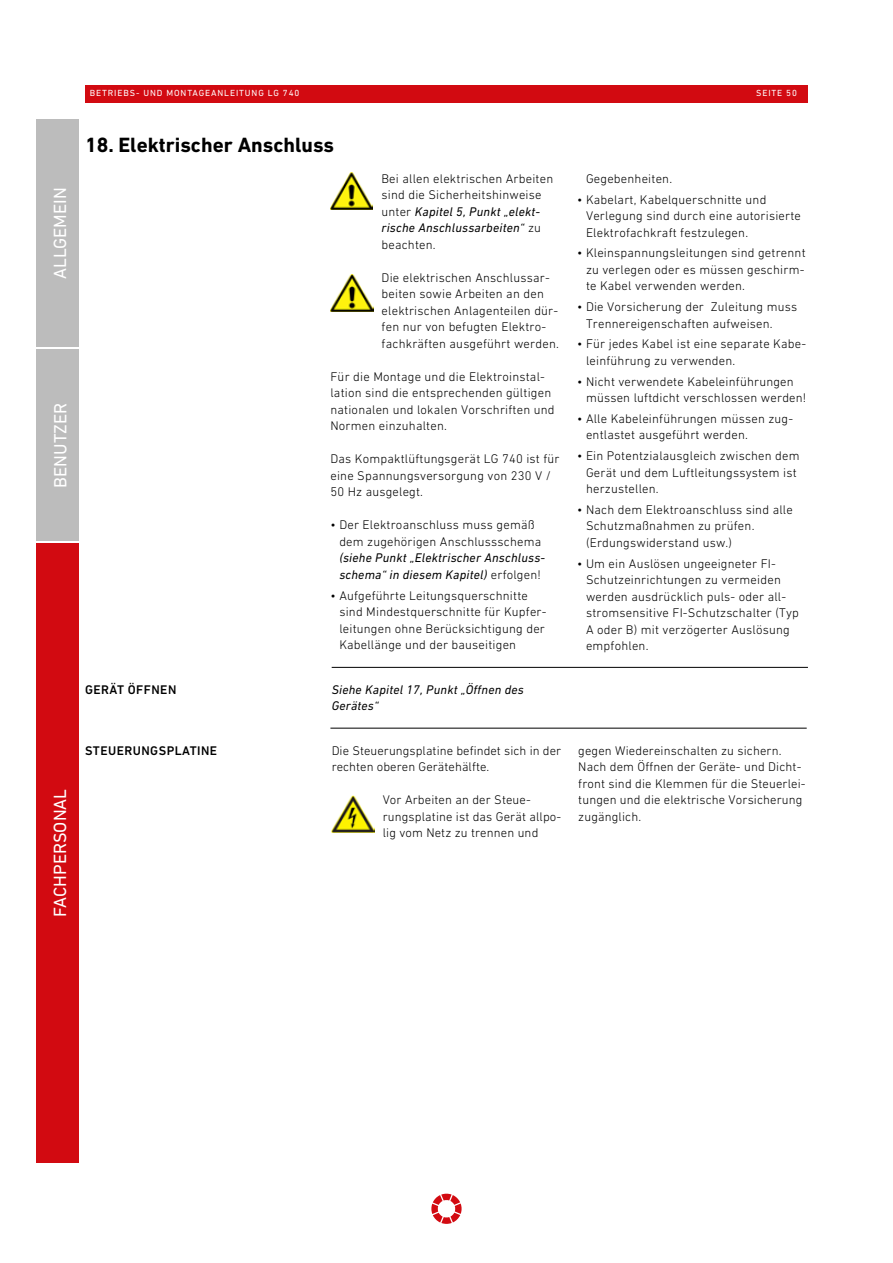
<style>
.page{position:relative;width:893px;height:1263px;background:#fff}
.page>*{position:absolute;margin:0;border:0;box-sizing:border-box;transform-origin:0 0}
.t1{font:700 21px "DIN Next LT Pro";color:#000}
.t2{font:18px "DIN Next LT Pro";color:#fff}
.t3{font:300 12.75px/16.5px "DIN Next LT Pro";letter-spacing:.015em;color:#000}
.t4{font:italic 12.75px/16.5px "DIN Next LT Pro";letter-spacing:.015em;color:#000}
.t5{font:500 12.75px "DIN Next LT Pro";letter-spacing:.035em;color:#000}
.t6{font:9px "DIN Next LT Pro";letter-spacing:.1em;color:#fff}
.s1{font-weight:400;font-style:italic}
.s2{font-weight:300;font-style:normal}
</style>
<div class="page">
<div style="left:36px;top:349px;width:43px;height:192px;background:#bcbcbc"></div>
<div style="left:36px;top:119px;width:43px;height:228px;background:#bcbcbc"></div>
<div style="left:36px;top:543px;width:43px;height:619px;background:#d20a11"></div>
<div style="left:85px;top:85px;width:723px;height:17px;background:#d20a11"></div>
<svg style="left:431px;top:1194px;width:31px;height:30px"></svg>
<img style="left:330px;top:172px;width:43px;height:38px">
<hr style="left:332px;top:667px;width:476px;height:1px;background:#000">
<hr style="left:330px;top:728px;width:477px;height:1px;background:#000">
<img style="left:332px;top:795px;width:42px;height:38px">
<img style="left:331px;top:274px;width:42px;height:37px">
<h2 class="t2" style="left:50px;top:279px;width:93px;rotate:-90deg">ALLGEMEIN</h2>
<h2 class="t2" style="left:50px;top:487px;width:86px;rotate:-90deg">BENUTZER</h2>
<h2 class="t2" style="left:50px;top:916px;width:129px;rotate:-90deg">FACHPERSONAL</h2>
<p class="t6" style="left:90px;top:88px;width:211px">BETRIEBS- UND MONTAGEANLEITUNG LG 740</p>
<p class="t6" style="left:756px;top:88px;width:42px">SEITE 50</p>
<h1 class="t1" style="left:85px;top:132px;width:251px">18. Elektrischer Anschluss</h1>
<p class="t3" style="left:381px;top:170px;width:173px">Bei allen elektrischen Arbeiten sind die Sicherheitshinweise unter <span class="s1">Kapitel 5, Punkt „elekt&shy;rische Anschlussarbeiten“</span> zu beachten.</p>
<p class="t3" style="left:382px;top:269px;width:179px">Die elektrischen Anschlussar&shy;beiten sowie Arbeiten an den elektrischen Anlagenteilen dür&shy;fen nur von befugten Elektro&shy;fachkräften ausgeführt werden.</p>
<p class="t3" style="left:330px;top:368px;width:226px">Für die Montage und die Elektroinstal&shy;lation sind die entsprechenden gültigen nationalen und lokalen Vorschriften und Normen einzuhalten.</p>
<p class="t3" style="left:330px;top:451px;width:231px">Das Kompaktlüftungsgerät LG 740 ist für eine Spannungsversorgung von 230 V /<br>50 Hz ausgelegt.</p>
<p class="t3" style="left:339px;top:517px;width:204px;text-indent:-9px">• Der Elektroanschluss muss gemäß dem zugehörigen Anschlussschema</p>
<p class="t4" style="left:339px;top:550px;width:207px">(siehe Punkt „Elektrischer Anschluss&shy;schema“ in diesem Kapitel) <span class="s2">erfolgen!</span></p>
<p class="t3" style="left:339px;top:587px;width:209px;text-indent:-9px">• Aufgeführte Leitungsquerschnitte sind Mindestquerschnitte für Kupfer&shy;leitungen ohne Berücksichtigung der Kabellänge und der bauseitigen</p>
<p class="t5" style="left:85px;top:682px;width:93px">GERÄT ÖFFNEN</p>
<p class="t4" style="left:332px;top:681px;width:194px">Siehe Kapitel 17, Punkt „Öffnen des<br>Gerätes“</p>
<p class="t5" style="left:85px;top:743px;width:134px">STEUERUNGSPLATINE</p>
<p class="t3" style="left:332px;top:742px;width:231px">Die Steuerungsplatine befindet sich in der rechten oberen Gerätehälfte.</p>
<p class="t3" style="left:383px;top:791px;width:180px">Vor Arbeiten an der Steue&shy;rungsplatine ist das Gerät allpo&shy;lig vom Netz zu trennen und</p>
<p class="t3" style="left:586px;top:170px;width:88px">Gegebenheiten.</p>
<p class="t3" style="left:586px;top:191px;width:216px;text-indent:-9px">• Kabelart, Kabelquerschnitte und<br>Verlegung sind durch eine autorisierte<br>Elektrofachkraft festzulegen.</p>
<p class="t3" style="left:586px;top:245px;width:221px;text-align:justify;text-indent:-9px">• Kleinspannungsleitungen sind getrennt zu verlegen oder es müssen geschirm&shy;te Kabel verwenden werden.</p>
<p class="t3" style="left:586px;top:298px;width:213px;text-indent:-9px">• Die Vorsicherung der Zuleitung muss<br>Trennereigenschaften aufweisen.</p>
<p class="t3" style="left:586px;top:336px;width:222px;text-indent:-9px">• Für jedes Kabel ist eine separate Kabe&shy;leinführung zu verwenden.</p>
<p class="t3" style="left:586px;top:373px;width:222px;text-indent:-9px">• Nicht verwendete Kabeleinführungen müssen luftdicht verschlossen werden!</p>
<p class="t3" style="left:586px;top:410px;width:209px;text-indent:-9px">• Alle Kabeleinführungen müssen zug&shy;entlastet ausgeführt werden.</p>
<p class="t3" style="left:586px;top:447px;width:215px;text-indent:-9px">• Ein Potentzialausgleich zwischen dem<br>Gerät und dem Luftleitungssystem ist herzustellen.</p>
<p class="t3" style="left:586px;top:501px;width:208px;text-indent:-9px">• Nach dem Elektroanschluss sind alle<br>Schutzmaßnahmen zu prüfen. (Erdungswiderstand usw.)</p>
<p class="t3" style="left:586px;top:555px;width:215px;text-indent:-9px">• Um ein Auslösen ungeeigneter FI-<br>Schutzeinrichtungen zu vermeiden werden ausdrücklich puls- oder all&shy;stromsensitive FI-Schutzschalter (Typ<br>A oder B) mit verzögerter Auslösung empfohlen.</p>
<p class="t3" style="left:578px;top:742px;width:229px">gegen Wiedereinschalten zu sichern.<br>Nach dem Öffnen der Geräte- und Dicht&shy;front sind die Klemmen für die Steuerlei&shy;tungen und die elektrische Vorsicherung zugänglich.</p>
</div>
